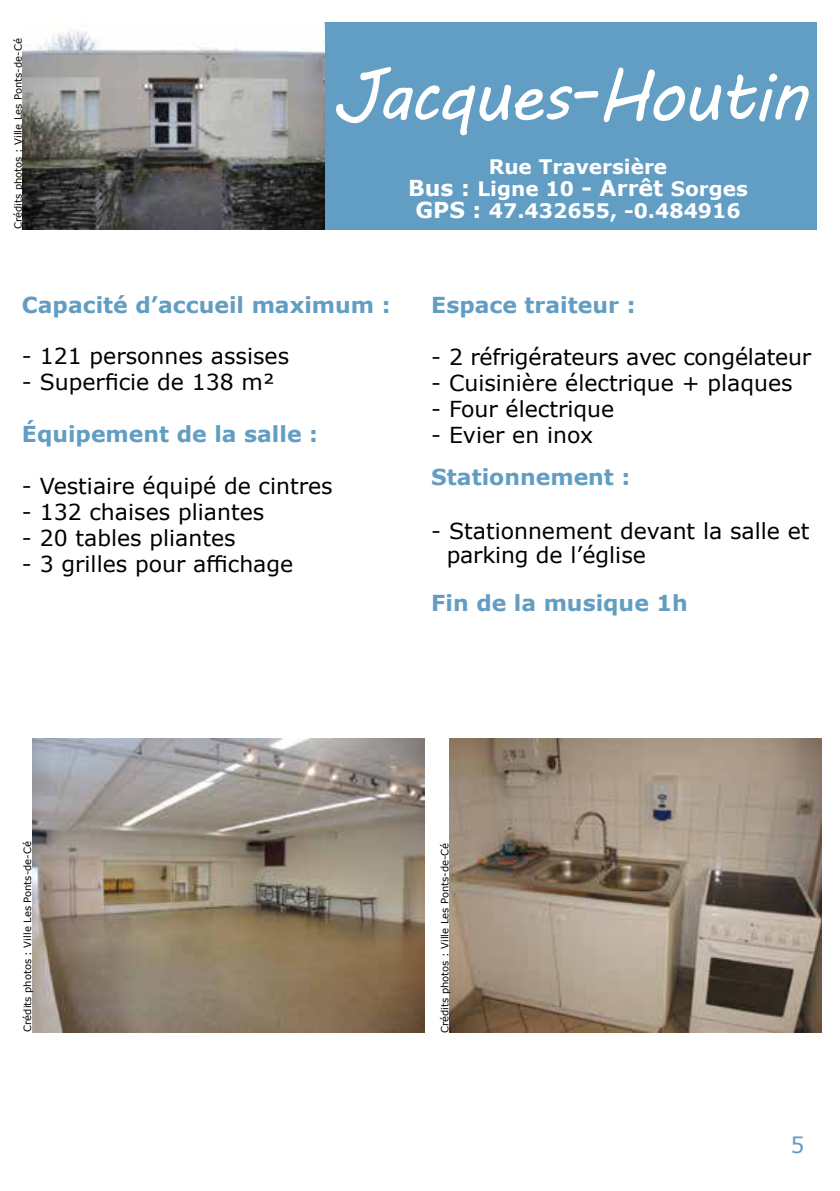
<style>
.page{position:relative;width:840px;height:1191px;background:#fff}
.page>*{position:absolute;margin:0;border:0;box-sizing:border-box;transform-origin:0 0}
.t1{font:70px "MV Boli";letter-spacing:-.03em;color:#fff}
.t2{font:22px/24px "Verdana";color:#000}
.t3{font:700 22px "Verdana";color:#629dc3}
.t4{font:22px "Verdana";color:#649cc2}
.t5{font:700 20px/22px "Verdana";color:#fff;text-align:center}
.t6{font:10px "Verdana";color:#000}
.s1{font-size:22px}
</style>
<div class="page">
<div style="left:323px;top:23px;width:493px;height:207px;background:#629dc3"></div>
<img style="left:23px;top:23px;width:301px;height:207px">
<img style="left:33px;top:738px;width:391px;height:294px">
<img style="left:449px;top:738px;width:372px;height:294px">
<p class="t6" style="left:11px;top:229px;width:192px;rotate:-90deg">Crédits photos : Ville Les Ponts-de-Cé</p>
<h1 class="t1" style="left:331px;top:48px;width:477px">Jacques-Houtin</h1>
<p class="t5" style="left:408px;top:155px;width:341px">Rue Traversière<br><span class="s1">Bus :</span> Ligne 10 <span class="s1">- Arrêt</span> Sorges<br><span class="s1">GPS :</span> 47.432655, -0.484916</p>
<p class="t3" style="left:22px;top:289px;width:370px">Capacité d’accueil maximum :</p>
<p class="t2" style="left:22px;top:343px;width:268px">- 121 personnes assises</p>
<p class="t2" style="left:22px;top:370px;width:254px">- Superficie de 138 m²</p>
<p class="t3" style="left:22px;top:419px;width:297px">Équipement de la salle :</p>
<p class="t2" style="left:22px;top:474px;width:312px">- Vestiaire équipé de cintres</p>
<p class="t2" style="left:22px;top:500px;width:244px">- 132 chaises pliantes</p>
<p class="t2" style="left:22px;top:526px;width:215px">- 20 tables pliantes</p>
<p class="t2" style="left:22px;top:552px;width:273px">- 3 grilles pour affichage</p>
<p class="t3" style="left:431px;top:289px;width:206px">Espace traiteur :</p>
<p class="t2" style="left:431px;top:345px;width:381px">- 2 réfrigérateurs avec congélateur</p>
<p class="t2" style="left:431px;top:371px;width:363px">- Cuisinière électrique + plaques</p>
<p class="t2" style="left:431px;top:397px;width:184px">- Four électrique</p>
<p class="t2" style="left:431px;top:423px;width:163px">- Evier en inox</p>
<p class="t3" style="left:431px;top:461px;width:200px">Stationnement :</p>
<p class="t2" style="left:446px;top:519px;width:364px;text-indent:-15px">- Stationnement devant la salle et parking de l’église</p>
<p class="t3" style="left:431px;top:588px;width:258px">Fin de la musique 1h</p>
<p class="t6" style="left:21px;top:1031px;width:192px;rotate:-90deg">Crédits photos : Ville Les Ponts-de-Cé</p>
<p class="t6" style="left:437px;top:1033px;width:192px;rotate:-90deg">Crédits photos : Ville Les Ponts-de-Cé</p>
<p class="t4" style="left:789px;top:1129px;width:15px">5</p>
</div>
